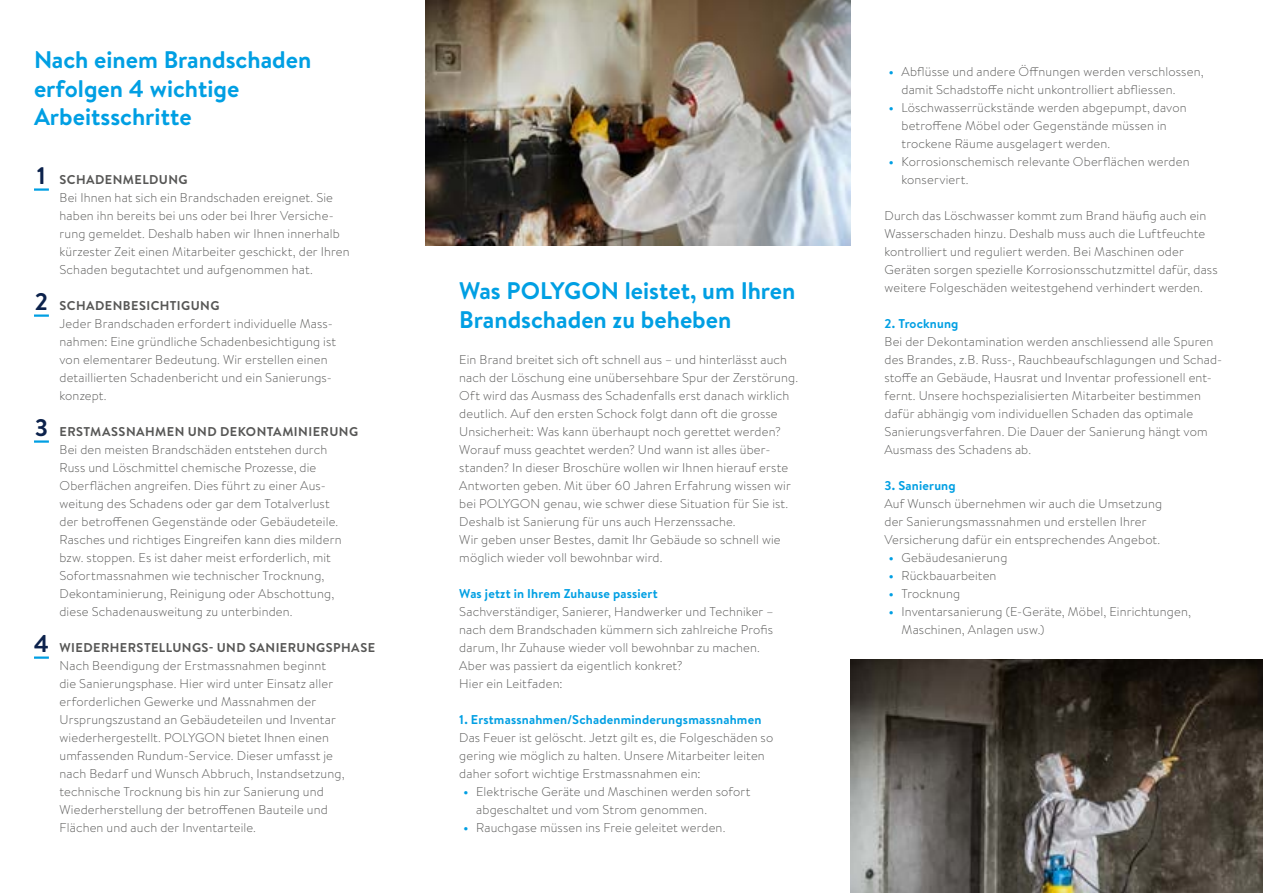
<style>
.page{position:relative;width:1263px;height:893px;background:#fff}
.page>*{position:absolute;margin:0;border:0;box-sizing:border-box;transform-origin:0 0}
.t1{font:700 24px/28.8px "Brandon Text";color:#009fe3}
.t2{font:700 24px "Brandon Text";color:#0c224c}
.t3{font:300 12.75px/18px "Brandon Text";letter-spacing:.015em;color:#575756}
.t4{font:700 12.75px "Brandon Text";letter-spacing:.035em;color:#575756}
.t5{font:700 12.75px "Brandon Text";letter-spacing:.015em;color:#009fe3}
.s1{font-weight:700;color:#009fe3}
</style>
<div class="page">
<img style="left:850px;top:659px;width:413px;height:234px">
<hr style="left:34px;top:188px;width:15px;height:3px;background:#009fe3">
<hr style="left:34px;top:314px;width:15px;height:3px;background:#009fe3">
<hr style="left:34px;top:440px;width:15px;height:3px;background:#009fe3">
<hr style="left:34px;top:656px;width:15px;height:3px;background:#009fe3">
<img style="left:425px;top:0;width:425px;height:246px">
<h1 class="t1" style="left:34px;top:45px;width:279px">Nach einem Brandschaden erfolgen 4 wichtige<br>Arbeitsschritte</h1>
<h1 class="t2" style="left:37px;top:159px;width:10px">1</h1>
<h1 class="t2" style="left:35px;top:285px;width:15px">2</h1>
<h1 class="t2" style="left:35px;top:411px;width:15px">3</h1>
<h1 class="t2" style="left:34px;top:627px;width:17px">4</h1>
<p class="t4" style="left:60px;top:171px;width:130px">SCHADENMELDUNG</p>
<p class="t3" style="left:59px;top:188px;width:292px">Bei Ihnen hat sich ein Brandschaden ereignet. Sie haben ihn bereits bei uns oder bei Ihrer Versiche&shy;rung gemeldet. Deshalb haben wir Ihnen innerhalb kürzester Zeit einen Mitarbeiter geschickt, der Ihren Schaden begutachtet und aufgenommen hat.</p>
<p class="t4" style="left:60px;top:297px;width:161px">SCHADENBESICHTIGUNG</p>
<p class="t3" style="left:59px;top:314px;width:278px">Jeder Brandschaden erfordert individuelle Mass&shy;nahmen: Eine gründliche Schadenbesichtigung ist von elementarer Bedeutung. Wir erstellen einen detaillierten Schadenbericht und ein Sanierungs&shy;konzept.</p>
<p class="t4" style="left:60px;top:423px;width:300px">ERSTMASSNAHMEN UND DEKONTAMINIERUNG</p>
<p class="t3" style="left:59px;top:440px;width:284px">Bei den meisten Brandschäden entstehen durch Russ und Löschmittel chemische Prozesse, die Oberflächen angreifen. Dies führt zu einer Aus&shy;weitung des Schadens oder gar dem Totalverlust der betroffenen Gegenstände oder Gebäudeteile.<br>Rasches und richtiges Eingreifen kann dies mildern bzw. stoppen. Es ist daher meist erforderlich, mit Sofortmassnahmen wie technischer Trocknung, Dekontaminierung, Reinigung oder Abschottung, diese Schadenausweitung zu unterbinden.</p>
<p class="t4" style="left:60px;top:639px;width:317px">WIEDERHERSTELLUNGS- UND SANIERUNGSPHASE</p>
<p class="t3" style="left:59px;top:656px;width:287px">Nach Beendigung der Erstmassnahmen beginnt die Sanierungsphase. Hier wird unter Einsatz aller erforderlichen Gewerke und Massnahmen der Ursprungszustand an Gebäudeteilen und Inventar wiederhergestellt. POLYGON bietet Ihnen einen umfassenden Rundum-Service. Dieser umfasst je nach Bedarf und Wunsch Abbruch, Instandsetzung, technische Trocknung bis hin zur Sanierung und Wiederherstellung der betroffenen Bauteile und Flächen und auch der Inventarteile.</p>
<h1 class="t1" style="left:459px;top:276px;width:338px">Was POLYGON leistet, um Ihren<br>Brandschaden zu beheben</h1>
<p class="t3" style="left:459px;top:350px;width:340px">Ein Brand breitet sich oft schnell aus – und hinterlässt auch nach der Löschung eine unübersehbare Spur der Zerstörung.<br>Oft wird das Ausmass des Schadenfalls erst danach wirklich deutlich. Auf den ersten Schock folgt dann oft die grosse Unsicherheit: Was kann überhaupt noch gerettet werden?<br>Worauf muss geachtet werden? Und wann ist alles über&shy;standen? In dieser Broschüre wollen wir Ihnen hierauf erste Antworten geben. Mit über 60 Jahren Erfahrung wissen wir bei POLYGON genau, wie schwer diese Situation für Sie ist.<br>Deshalb ist Sanierung für uns auch Herzenssache.<br>Wir geben unser Bestes, damit Ihr Gebäude so schnell wie möglich wieder voll bewohnbar wird.</p>
<p class="t5" style="left:459px;top:585px;width:200px">Was jetzt in Ihrem Zuhause passiert</p>
<p class="t3" style="left:459px;top:602px;width:316px">Sachverständiger, Sanierer, Handwerker und Techniker – nach dem Brandschaden kümmern sich zahlreiche Profis darum, Ihr Zuhause wieder voll bewohnbar zu machen.<br>Aber was passiert da eigentlich konkret?<br>Hier ein Leitfaden:</p>
<p class="t5" style="left:459px;top:711px;width:304px">1. Erstmassnahmen/Schadenminderungsmassnahmen</p>
<p class="t3" style="left:459px;top:728px;width:315px">Das Feuer ist gelöscht. Jetzt gilt es, die Folgeschäden so gering wie möglich zu halten. Unsere Mitarbeiter leiten daher sofort wichtige Erstmassnahmen ein:</p>
<p class="t3" style="left:476px;top:782px;width:276px;text-indent:-13px"><span class="s1">•</span> Elektrische Geräte und Maschinen werden sofort abgeschaltet und vom Strom genommen.</p>
<p class="t3" style="left:463px;top:818px;width:263px"><span class="s1">•</span> Rauchgase müssen ins Freie geleitet werden.</p>
<p class="t3" style="left:901px;top:62px;width:304px;text-indent:-13px"><span class="s1">•</span> Abflüsse und andere Öffnungen werden verschlossen, damit Schadstoffe nicht unkontrolliert abfliessen.</p>
<p class="t3" style="left:901px;top:98px;width:287px;text-indent:-13px"><span class="s1">•</span> Löschwasserrückstände werden abgepumpt, davon betroffene Möbel oder Gegenstände müssen in trockene Räume ausgelagert werden.</p>
<p class="t3" style="left:901px;top:152px;width:290px;text-indent:-13px"><span class="s1">•</span> Korrosionschemisch relevante Oberflächen werden konserviert.</p>
<p class="t3" style="left:884px;top:206px;width:335px">Durch das Löschwasser kommt zum Brand häufig auch ein Wasserschaden hinzu. Deshalb muss auch die Luftfeuchte kontrolliert und reguliert werden. Bei Maschinen oder Geräten sorgen spezielle Korrosionsschutzmittel dafür, dass weitere Folgeschäden weitestgehend verhindert werden.</p>
<p class="t5" style="left:884px;top:315px;width:75px">2. Trocknung</p>
<p class="t3" style="left:884px;top:332px;width:339px">Bei der Dekontamination werden anschliessend alle Spuren des Brandes, z.B. Russ-, Rauchbeaufschlagungen und Schad&shy;stoffe an Gebäude, Hausrat und Inventar professionell ent&shy;fernt. Unsere hochspezialisierten Mitarbeiter bestimmen dafür abhängig vom individuellen Schaden das optimale Sanierungsverfahren. Die Dauer der Sanierung hängt vom Ausmass des Schadens ab.</p>
<p class="t5" style="left:884px;top:477px;width:73px">3. Sanierung</p>
<p class="t3" style="left:884px;top:494px;width:279px">Auf Wunsch übernehmen wir auch die Umsetzung der Sanierungsmassnahmen und erstellen Ihrer<br>Versicherung dafür ein entsprechendes Angebot.</p>
<p class="t3" style="left:889px;top:548px;width:120px"><span class="s1">•</span> Gebäudesanierung</p>
<p class="t3" style="left:889px;top:566px;width:109px"><span class="s1">•</span> Rückbauarbeiten</p>
<p class="t3" style="left:889px;top:584px;width:73px"><span class="s1">•</span> Trocknung</p>
<p class="t3" style="left:901px;top:602px;width:291px;text-indent:-13px"><span class="s1">•</span> Inventarsanierung (E-Geräte, Möbel, Einrichtungen,<br>Maschinen, Anlagen usw.)</p>
</div>
